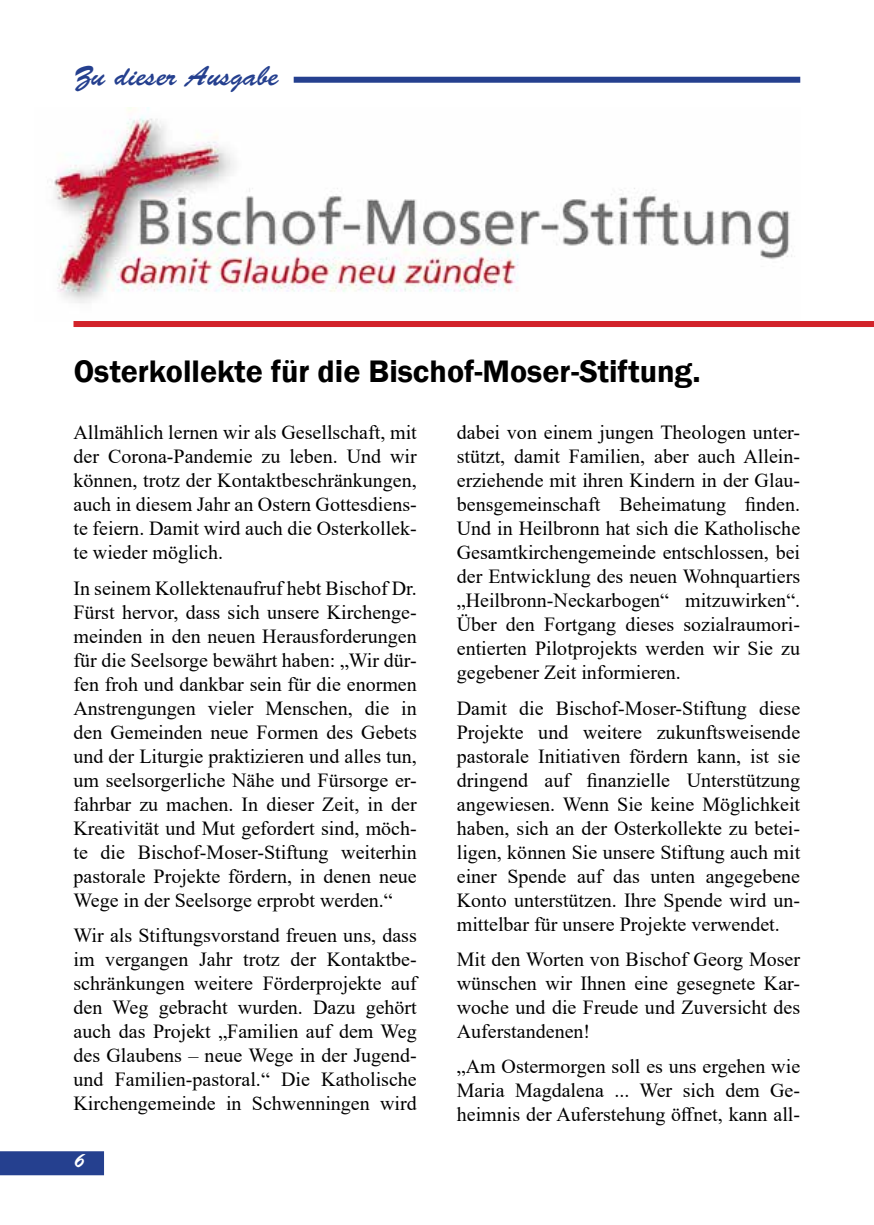
<style>
.page{position:relative;width:874px;height:1225px;background:#fff}
.page>*{position:absolute;margin:0;border:0;box-sizing:border-box;transform-origin:0 0}
.t1{font:600 32px "Franklin Gothic";color:#000}
.t2{font:28px "Brush Script Std";color:#25408f}
.t3{font:20px/24px "Times New Roman";color:#000;text-align:justify}
.t4{font:20px "Brush Script Std";color:#fff}
</style>
<div class="page">
<div style="left:0;top:1151px;width:104px;height:24px;background:#25408f"></div>
<div style="left:293px;top:77px;width:506px;height:6px;background:#25408f"></div>
<img style="left:54px;top:108px;width:738px;height:195px">
<div style="left:73px;top:321px;width:800px;height:6px;background:#d2232a"></div>
<h2 class="t2" style="left:74px;top:61px;width:206px">Zu dieser Ausgabe</h2>
<h1 class="t1" style="left:74px;top:352px;width:628px">Osterkollekte für die Bischof-Moser-Stiftung.</h1>
<p class="t3" style="left:73px;top:420px;width:345px">Allmählich lernen wir als Gesellschaft, mit der Corona-Pandemie zu leben. Und wir können, trotz der Kontaktbeschränkungen, auch in diesem Jahr an Ostern Gottesdiens&shy;te feiern. Damit wird auch die Osterkollek&shy;te wieder möglich.</p>
<p class="t3" style="left:73px;top:575px;width:345px">In seinem Kollektenaufruf hebt Bischof Dr.<br>Fürst hervor, dass sich unsere Kirchenge&shy;meinden in den neuen Herausforderungen für die Seelsorge bewährt haben: „Wir dür&shy;fen froh und dankbar sein für die enormen Anstrengungen vieler Menschen, die in den Gemeinden neue Formen des Gebets und der Liturgie praktizieren und alles tun, um seelsorgerliche Nähe und Fürsorge er&shy;fahrbar zu machen. In dieser Zeit, in der Kreativität und Mut gefordert sind, möch&shy;te die Bischof-Moser-Stiftung weiterhin pastorale Projekte fördern, in denen neue Wege in der Seelsorge erprobt werden.“</p>
<p class="t3" style="left:73px;top:922px;width:345px">Wir als Stiftungsvorstand freuen uns, dass im vergangen Jahr trotz der Kontaktbe&shy;schränkungen weitere Förderprojekte auf den Weg gebracht wurden. Dazu gehört auch das Projekt „Familien auf dem Weg des Glaubens – neue Wege in der Jugend&shy;und Familien-pastoral.“ Die Katholische Kirchengemeinde in Schwenningen wird</p>
<p class="t3" style="left:456px;top:420px;width:345px">dabei von einem jungen Theologen unter&shy;stützt, damit Familien, aber auch Allein&shy;erziehende mit ihren Kindern in der Glau&shy;bensgemeinschaft Beheimatung finden.<br>Und in Heilbronn hat sich die Katholische Gesamtkirchengemeinde entschlossen, bei der Entwicklung des neuen Wohnquartiers „Heilbronn-Neckarbogen“ mitzuwirken“.<br>Über den Fortgang dieses sozialraumori&shy;entierten Pilotprojekts werden wir Sie zu gegebener Zeit informieren.</p>
<p class="t3" style="left:456px;top:695px;width:345px">Damit die Bischof-Moser-Stiftung diese Projekte und weitere zukunftsweisende pastorale Initiativen fördern kann, ist sie dringend auf finanzielle Unterstützung angewiesen. Wenn Sie keine Möglichkeit haben, sich an der Osterkollekte zu betei&shy;ligen, können Sie unsere Stiftung auch mit einer Spende auf das unten angegebene Konto unterstützen. Ihre Spende wird un&shy;mittelbar für unsere Projekte verwendet.</p>
<p class="t3" style="left:456px;top:946px;width:345px">Mit den Worten von Bischof Georg Moser wünschen wir Ihnen eine gesegnete Kar&shy;woche und die Freude und Zuversicht des Auferstandenen!</p>
<p class="t3" style="left:456px;top:1054px;width:345px">„Am Ostermorgen soll es uns ergehen wie Maria Magdalena ... Wer sich dem Ge&shy;heimnis der Auferstehung öffnet, kann all-</p>
<p class="t4" style="left:73px;top:1149px;width:13px">6</p>
</div>
